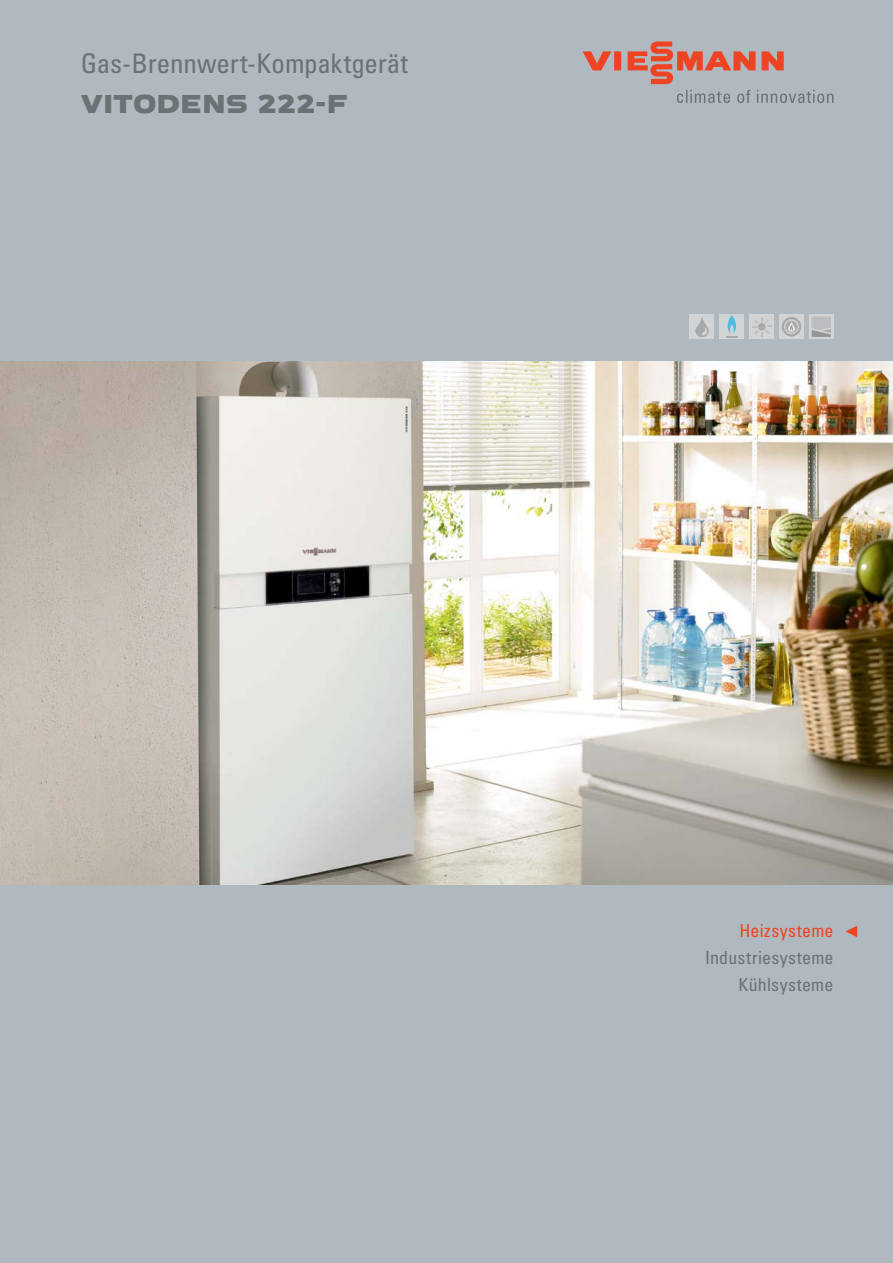
<style>
.page{position:relative;width:893px;height:1263px;background:#b0b9bf}
.page>*{position:absolute;margin:0;border:0;box-sizing:border-box;transform-origin:0 0}
.t1{font:condensed 27px "Univers LTCYR 57";letter-spacing:-.005em;color:#697374}
.t2{font:27px "VIESSMANN Normal";letter-spacing:-.015em;color:#697374}
.t3{font:condensed 18px/27px "Univers LTCYR 57";letter-spacing:.01em;color:#697374;text-align:right}
.t4{font:condensed 18px "Univers LTCYR 57";letter-spacing:.015em;color:#ef4423}
</style>
<div class="page">
<img style="left:0;top:361px;width:893px;height:523px">
<div style="left:750px;top:315px;width:24px;height:24px;background:#d1d3d4"></div>
<svg style="left:752px;top:317px;width:19px;height:19px"></svg>
<div style="left:809px;top:315px;width:24px;height:24px;background:#d1d3d4"></div>
<svg style="left:812px;top:316px;width:19px;height:21px"></svg>
<div style="left:779px;top:315px;width:24px;height:24px;background:#d1d3d4"></div>
<div style="left:782px;top:317px;width:19px;height:19px;background:#a7a9ac;border-radius:50%"></div>
<svg style="left:784px;top:319px;width:15px;height:15px"></svg>
<div style="left:720px;top:314px;width:24px;height:24px;background:#d1d3d4"></div>
<svg style="left:726px;top:315px;width:12px;height:22px"></svg>
<div style="left:690px;top:315px;width:24px;height:24px;background:#d1d3d4"></div>
<svg style="left:695px;top:317px;width:14px;height:20px"></svg>
<svg style="left:677px;top:90px;width:156px;height:13px"></svg>
<svg style="left:583px;top:41px;width:201px;height:43px"></svg>
<svg style="left:845px;top:926px;width:12px;height:11px"></svg>
<h1 class="t1" style="left:81px;top:50px;width:329px">Gas-Brennwert-Kompaktgerät</h1>
<h1 class="t2" style="left:81px;top:86px;width:268px">VITODENS 222-F</h1>
<p class="t4" style="left:739px;top:922px;width:96px">Heizsysteme</p>
<p class="t3" style="left:705px;top:945px;width:130px">Industriesysteme<br>Kühlsysteme</p>
</div>
